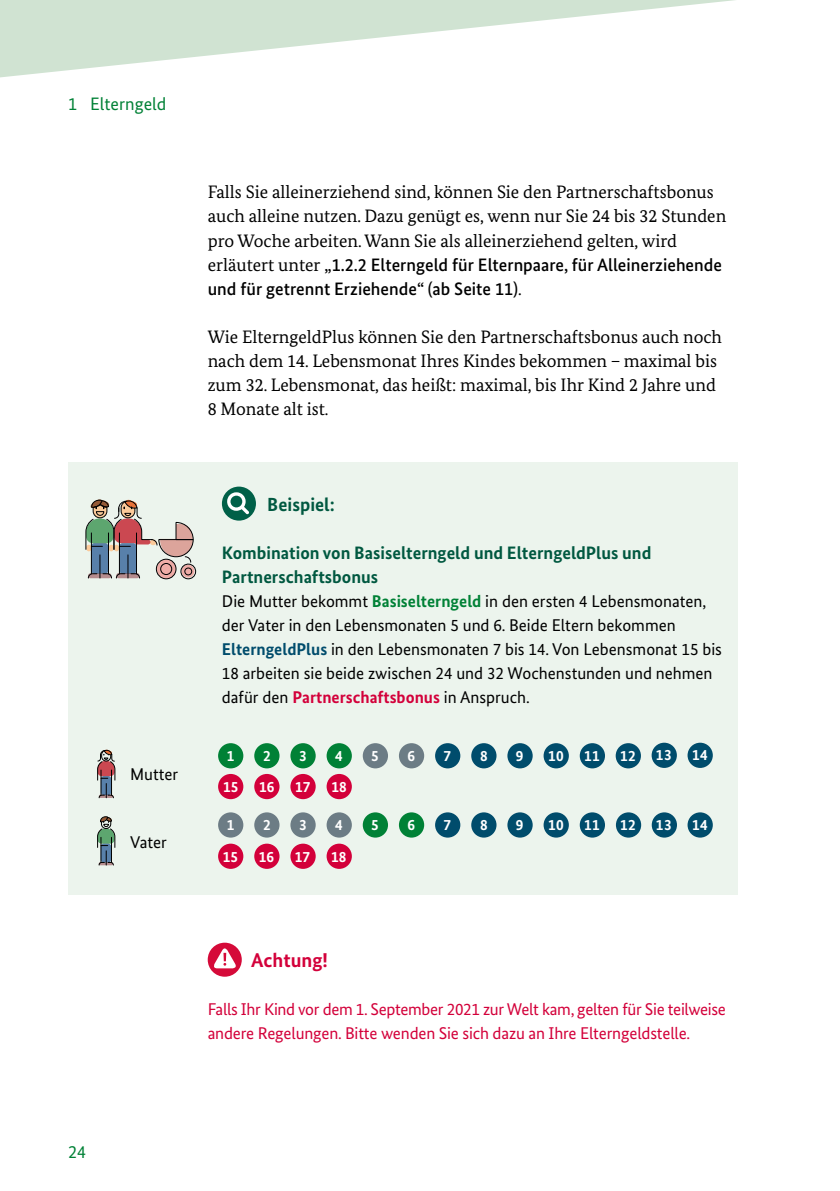
<style>
.page{position:relative;width:840px;height:1191px;background:#fff}
.page>*{position:absolute;margin:0;border:0;box-sizing:border-box;transform-origin:0 0}
.C-Achtung_C-03-H4-HL{font:700 20px "Bundes Sans";color:#d3003a}
.C-B-box_B-04-HL4_Example_9_5{font:700 19px "Bundes Sans";color:#005840}
.D-Body_D-01_1-P-Fließtext{font:18px/24px "Bundes Serif";color:#000}
.C-B-box_B-04-HL4_Example_9_5-2{font:700 18px/24px "Bundes Sans";color:#005840}
.t1{font:18px "Bundes Sans";color:#008136}
.C-B-box_Elterngeld-Infografik{font:17px/24px "Bundes Sans";color:#000}
.C-Achtung_C-04-P-Body{font:17px/24px "Bundes Sans";letter-spacing:-.02em;color:#d3003a}
.t2{font:700 15.2px "Bundes Sans";letter-spacing:.02em;color:#fff}
.s1{font-family:"Bundes Sans";font-weight:500}
.s2{font-weight:700;color:#008136}
.s3{font-weight:700;color:#004c6c}
.s4{font-weight:700;color:#d3003a}
</style>
<div class="page">
<svg style="left:0;top:0;width:735px;height:77px;fill:#d0e3d2"></svg>
<div style="left:68px;top:462px;width:669px;height:432px;background:#ecf4ed"></div>
<svg style="left:207px;top:942px;width:35px;height:34px"></svg>
<svg style="left:212px;top:945px;width:25px;height:23px"></svg>
<div style="left:222px;top:486px;width:34px;height:34px;background:#006048;border-radius:50%"></div>
<svg style="left:227px;top:492px;width:22px;height:22px"></svg>
<div style="left:180px;top:563px;width:16px;height:16px;border:1px solid #000002;border-radius:50%"></div>
<svg style="left:86px;top:499px;width:108px;height:80px"></svg>
<div style="left:507px;top:743px;width:25px;height:25px;background:#004c6c;border-radius:50%"></div>
<div style="left:543px;top:743px;width:25px;height:25px;background:#004c6c;border-radius:50%"></div>
<div style="left:579px;top:743px;width:25px;height:25px;background:#004c6c;border-radius:50%"></div>
<div style="left:615px;top:743px;width:25px;height:25px;background:#004c6c;border-radius:50%"></div>
<div style="left:218px;top:743px;width:25px;height:25px;background:#008136;border-radius:50%"></div>
<div style="left:254px;top:743px;width:25px;height:25px;background:#008136;border-radius:50%"></div>
<div style="left:290px;top:743px;width:25px;height:25px;background:#008136;border-radius:50%"></div>
<div style="left:326px;top:743px;width:25px;height:25px;background:#008136;border-radius:50%"></div>
<div style="left:362px;top:743px;width:26px;height:25px;background:#6c7c85;border-radius:50%"></div>
<div style="left:398px;top:743px;width:26px;height:25px;background:#6c7c85;border-radius:50%"></div>
<div style="left:435px;top:743px;width:25px;height:25px;background:#004c6c;border-radius:50%"></div>
<div style="left:471px;top:743px;width:25px;height:25px;background:#004c6c;border-radius:50%"></div>
<div style="left:218px;top:774px;width:25px;height:25px;background:#d3003a;border-radius:50%"></div>
<div style="left:254px;top:774px;width:25px;height:25px;background:#d3003a;border-radius:50%"></div>
<div style="left:290px;top:774px;width:25px;height:25px;background:#d3003a;border-radius:50%"></div>
<div style="left:326px;top:774px;width:25px;height:25px;background:#d3003a;border-radius:50%"></div>
<div style="left:507px;top:812px;width:25px;height:25px;background:#004c6c;border-radius:50%"></div>
<div style="left:543px;top:812px;width:25px;height:25px;background:#004c6c;border-radius:50%"></div>
<div style="left:579px;top:812px;width:25px;height:25px;background:#004c6c;border-radius:50%"></div>
<div style="left:615px;top:812px;width:25px;height:25px;background:#004c6c;border-radius:50%"></div>
<div style="left:218px;top:812px;width:25px;height:25px;background:#6c7c85;border-radius:50%"></div>
<div style="left:254px;top:812px;width:25px;height:25px;background:#6c7c85;border-radius:50%"></div>
<div style="left:290px;top:812px;width:25px;height:25px;background:#6c7c85;border-radius:50%"></div>
<div style="left:326px;top:812px;width:25px;height:25px;background:#6c7c85;border-radius:50%"></div>
<div style="left:362px;top:812px;width:26px;height:25px;background:#008136;border-radius:50%"></div>
<div style="left:398px;top:812px;width:26px;height:25px;background:#008136;border-radius:50%"></div>
<div style="left:435px;top:812px;width:25px;height:25px;background:#004c6c;border-radius:50%"></div>
<div style="left:471px;top:812px;width:25px;height:25px;background:#004c6c;border-radius:50%"></div>
<div style="left:218px;top:843px;width:25px;height:26px;background:#d3003a;border-radius:50%"></div>
<div style="left:254px;top:843px;width:25px;height:26px;background:#d3003a;border-radius:50%"></div>
<div style="left:290px;top:843px;width:25px;height:26px;background:#d3003a;border-radius:50%"></div>
<div style="left:326px;top:843px;width:25px;height:26px;background:#d3003a;border-radius:50%"></div>
<div style="left:651px;top:742px;width:25px;height:26px;background:#004c6c;border-radius:50%"></div>
<div style="left:687px;top:742px;width:25px;height:26px;background:#004c6c;border-radius:50%"></div>
<div style="left:651px;top:812px;width:25px;height:25px;background:#004c6c;border-radius:50%"></div>
<div style="left:687px;top:812px;width:25px;height:25px;background:#004c6c;border-radius:50%"></div>
<svg style="left:97px;top:749px;width:19px;height:49px"></svg>
<svg style="left:97px;top:816px;width:19px;height:50px"></svg>
<p class="t1" style="left:68px;top:93px;width:100px">1 Elterngeld</p>
<p class="D-Body_D-01_1-P-Fließtext" style="left:207px;top:180px;width:519px">Falls Sie alleinerziehend sind, können Sie den Partnerschaftsbonus auch alleine nutzen. Dazu genügt es, wenn nur Sie 24 bis 32 Stunden pro Woche arbeiten. Wann Sie als alleinerziehend gelten, wird erläutert unter <span class="s1">„1.2.2 Elterngeld für Elternpaare, für Alleinerziehende und für getrennt Erziehende“ (ab Seite 11)</span>.</p>
<p class="D-Body_D-01_1-P-Fließtext" style="left:207px;top:324px;width:515px">Wie ElterngeldPlus können Sie den Partnerschaftsbonus auch noch nach dem 14. Lebensmonat Ihres Kindes bekommen – maximal bis zum 32. Lebensmonat, das heißt: maximal, bis Ihr Kind 2 Jahre und 8 Monate alt ist.</p>
<p class="C-B-box_Elterngeld-Infografik" style="left:130px;top:762px;width:50px">Mutter</p>
<p class="C-B-box_Elterngeld-Infografik" style="left:130px;top:830px;width:38px">Vater</p>
<h4 class="C-B-box_B-04-HL4_Example_9_5" style="left:267px;top:492px;width:69px">Beispiel:</h4>
<h4 class="C-B-box_B-04-HL4_Example_9_5-2" style="left:222px;top:540px;width:431px">Kombination von Basiselterngeld und ElterngeldPlus und<br>Partnerschaftsbonus</h4>
<p class="C-B-box_Elterngeld-Infografik" style="left:222px;top:588px;width:501px">Die Mutter bekommt <span class="s2">Basiselterngeld</span> in den ersten 4 Lebensmonaten, der Vater in den Lebensmonaten 5 und 6. Beide Eltern bekommen <span class="s3">ElterngeldPlus</span> in den Lebensmonaten 7 bis 14. Von Lebensmonat 15 bis 18 arbeiten sie beide zwischen 24 und 32 Wochenstunden und nehmen dafür den <span class="s4">Partnerschaftsbonus</span> in Anspruch.</p>
<p class="t2" style="left:227px;top:746px;width:9px">1</p>
<p class="t2" style="left:263px;top:746px;width:9px">2</p>
<p class="t2" style="left:299px;top:746px;width:9px">3</p>
<p class="t2" style="left:335px;top:746px;width:9px">4</p>
<p class="t2" style="left:371px;top:746px;width:9px">5</p>
<p class="t2" style="left:407px;top:746px;width:9px">6</p>
<p class="t2" style="left:443px;top:746px;width:9px">7</p>
<p class="t2" style="left:480px;top:746px;width:9px">8</p>
<p class="t2" style="left:515px;top:746px;width:9px">9</p>
<p class="t2" style="left:547px;top:746px;width:17px">10</p>
<p class="t2" style="left:583px;top:746px;width:17px">11</p>
<p class="t2" style="left:619px;top:746px;width:17px">12</p>
<p class="t2" style="left:223px;top:777px;width:17px">15</p>
<p class="t2" style="left:259px;top:777px;width:17px">16</p>
<p class="t2" style="left:295px;top:777px;width:17px">17</p>
<p class="t2" style="left:331px;top:777px;width:17px">18</p>
<p class="t2" style="left:227px;top:816px;width:9px">1</p>
<p class="t2" style="left:263px;top:816px;width:9px">2</p>
<p class="t2" style="left:299px;top:816px;width:9px">3</p>
<p class="t2" style="left:335px;top:816px;width:9px">4</p>
<p class="t2" style="left:371px;top:816px;width:9px">5</p>
<p class="t2" style="left:407px;top:816px;width:9px">6</p>
<p class="t2" style="left:443px;top:816px;width:9px">7</p>
<p class="t2" style="left:480px;top:816px;width:9px">8</p>
<p class="t2" style="left:515px;top:816px;width:9px">9</p>
<p class="t2" style="left:547px;top:816px;width:17px">10</p>
<p class="t2" style="left:583px;top:816px;width:17px">11</p>
<p class="t2" style="left:619px;top:816px;width:17px">12</p>
<p class="t2" style="left:223px;top:847px;width:17px">15</p>
<p class="t2" style="left:259px;top:847px;width:17px">16</p>
<p class="t2" style="left:295px;top:847px;width:17px">17</p>
<p class="t2" style="left:331px;top:847px;width:17px">18</p>
<p class="t2" style="left:655px;top:746px;width:17px">13</p>
<p class="t2" style="left:691px;top:746px;width:17px">14</p>
<p class="t2" style="left:655px;top:816px;width:17px">13</p>
<p class="t2" style="left:691px;top:816px;width:17px">14</p>
<h4 class="C-Achtung_C-03-H4-HL" style="left:251px;top:947px;width:78px">Achtung!</h4>
<p class="C-Achtung_C-04-P-Body" style="left:207px;top:996px;width:519px">Falls Ihr Kind vor dem 1. September 2021 zur Welt kam, gelten für Sie teilweise andere Regelungen. Bitte wenden Sie sich dazu an Ihre Elterngeldstelle.</p>
<p class="t1" style="left:68px;top:1141px;width:19px">24</p>
</div>
